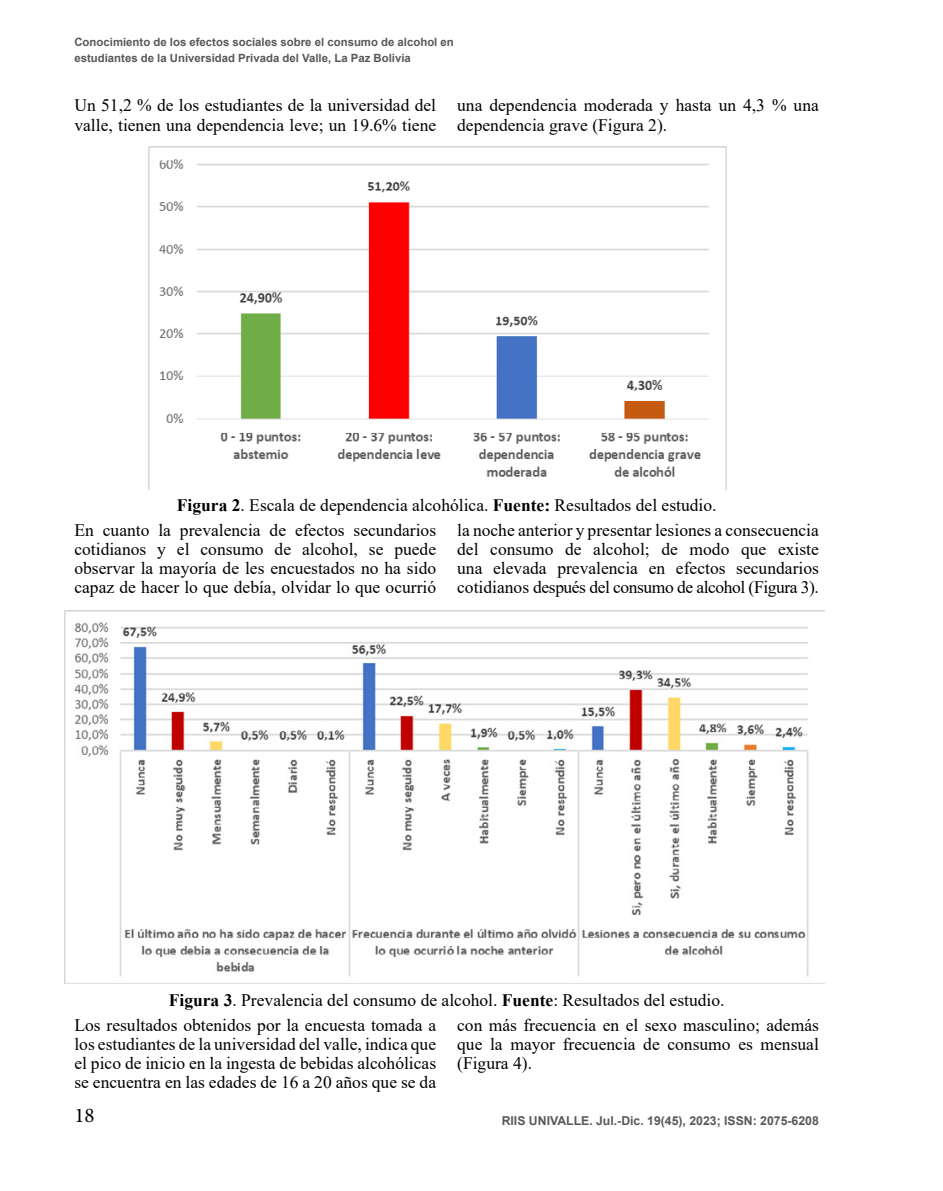
<style>
.page{position:relative;width:943px;height:1191px;background:#fff}
.page>*{position:absolute;margin:0;border:0;box-sizing:border-box;transform-origin:0 0}
.t1{font:21px "Minion Pro";color:#000}
.t2{font:17.5px/19.2px "Times New Roman";color:#000}
.t3{font:700 12.25px "Arial";color:#585856}
.t4{font:700 11.38px/15.8px "Arial";color:#585856}
.s1{font-weight:700}
</style>
<div class="page">
<img style="left:149px;top:146px;width:577px;height:343px">
<img style="left:65px;top:611px;width:759px;height:372px">
<p class="t4" style="left:74px;top:34px;width:381px">Conocimiento de los efectos sociales sobre el consumo de alcohol en estudiantes de la Universidad Privada del Valle, La Paz Bolivia</p>
<p class="t2" style="left:74px;top:95px;width:363px">Un 51,2 % de los estudiantes de la universidad del valle, tienen una dependencia leve; un 19.6% tiene</p>
<p class="t2" style="left:457px;top:95px;width:363px">una dependencia moderada y hasta un 4,3 % una dependencia grave (Figura 2).</p>
<p class="t2" style="left:74px;top:492px;width:643px;line-height:24.8px;text-indent:102px"><span class="s1">Figura 2</span>. Escala de dependencia alcohólica. <span class="s1">Fuente:</span> Resultados del estudio.<br>En cuanto la prevalencia de efectos secundarios</p>
<p class="t2" style="left:74px;top:539px;width:363px;text-align:justify">cotidianos y el consumo de alcohol, se puede observar la mayoría de les encuestados no ha sido capaz de hacer lo que debía, olvidar lo que ocurrió</p>
<p class="t2" style="left:457px;top:519px;width:363px;text-align:justify">la noche anterior y presentar lesiones a consecuencia del consumo de alcohol; de modo que existe una elevada prevalencia en efectos secundarios cotidianos después del consumo de alcohol (Figura 3).</p>
<p class="t2" style="left:74px;top:987px;width:651px;line-height:24.8px;text-indent:94px"><span class="s1">Figura 3</span>. Prevalencia del consumo de alcohol. <span class="s1">Fuente</span>: Resultados del estudio.<br>Los resultados obtenidos por la encuesta tomada a</p>
<p class="t2" style="left:74px;top:1034px;width:363px;text-align:justify">los estudiantes de la universidad del valle, indica que el pico de inicio en la ingesta de bebidas alcohólicas se encuentra en las edades de 16 a 20 años que se da</p>
<p class="t2" style="left:457px;top:1014px;width:363px;text-align:justify">con más frecuencia en el sexo masculino; además que la mayor frecuencia de consumo es mensual (Figura 4).</p>
<p class="t1" style="left:74px;top:1101px;width:22px">18</p>
<p class="t3" style="left:501px;top:1111px;width:319px">RIIS UNIVALLE. Jul.-Dic. 19(45), 2023; ISSN: 2075-6208</p>
</div>
